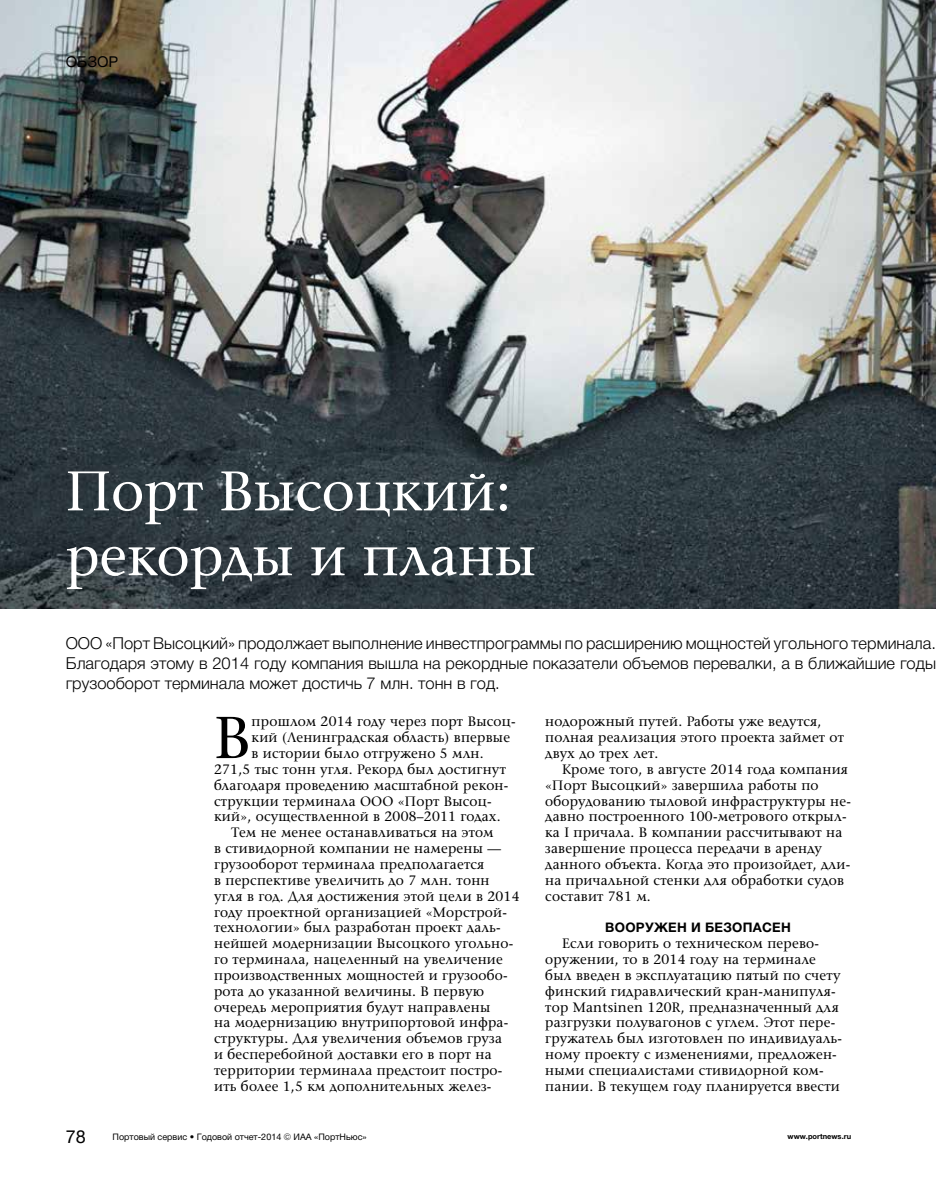
<style>
.page{position:relative;width:936px;height:1191px;background:#fff}
.page>*{position:absolute;margin:0;border:0;box-sizing:border-box;transform-origin:0 0}
.t1{font:57.15px "Sonet Serif";color:#000}
.t2{font:54px/64.8px "Sonet Serif";color:#fff}
.t3{font:18px "Helvetica Neue LTCYR";color:#000}
.t4{font:300 16.5px/19.8px "Helvetica Neue LTCYR";color:#000;text-align:justify}
.t5{font:15px "Helvetica Neue LTCYR";color:#000}
.t6{font:13.2px/15.9px "Sonet Serif";letter-spacing:.02em;color:#000}
.t7{font:700 13.2px "Helvetica Neue LTCYR";letter-spacing:.02em;color:#000}
.t8{font:9px "Helvetica Neue LTCYR";color:#000}
.t9{font:700 7.5px "Helvetica Neue LTCYR";color:#000}
</style>
<div class="page">
<img style="left:0;top:0;width:935px;height:608px">
<p class="t5" style="left:66px;top:53px;width:54px">обзор</p>
<h2 class="t2" style="left:66px;top:459px;width:472px">Порт Высоцкий: рекорды и планы</h2>
<p class="t4" style="left:66px;top:633px;width:871px">ООО «Порт Высоцкий» продолжает выполнение инвестпрограммы по расширению мощностей угольного терминала.<br>Благодаря этому в 2014 году компания вышла на рекордные показатели объемов перевалки, а в ближайшие годы грузооборот терминала может достичь 7 млн. тонн в год.</p>
<h1 class="t1" style="left:214px;top:703px;width:38px">В</h1>
<p class="t6" style="left:251px;top:714px;width:265px">прошлом 2014 году через порт Высоц-</p>
<p class="t6" style="left:251px;top:729px;width:260px">кий (Ленинградская область) впервые</p>
<p class="t6" style="left:251px;top:745px;width:233px">в истории было отгружено 5 млн.</p>
<p class="t6" style="left:214px;top:761px;width:293px">271,5 тыс тонн угля. Рекорд был достигнут</p>
<p class="t6" style="left:214px;top:777px;width:296px">благодаря проведению масштабной рекон-</p>
<p class="t6" style="left:214px;top:793px;width:279px">струкции терминала ООО «Порт Высоц-</p>
<p class="t6" style="left:214px;top:809px;width:288px">кий», осуществленной в 2008–2011 годах.</p>
<p class="t6" style="left:231px;top:824px;width:264px">Тем не менее останавливаться на этом</p>
<p class="t6" style="left:214px;top:840px;width:288px">в стивидорной компании не намерены —</p>
<p class="t6" style="left:214px;top:856px;width:272px">грузооборот терминала предполагается</p>
<p class="t6" style="left:214px;top:872px;width:277px">в перспективе увеличить до 7 млн. тонн</p>
<p class="t6" style="left:214px;top:888px;width:307px">угля в год. Для достижения этой цели в 2014</p>
<p class="t6" style="left:214px;top:904px;width:294px">году проектной организацией «Морстрой-</p>
<p class="t6" style="left:214px;top:920px;width:288px">технологии» был разработан проект даль-</p>
<p class="t6" style="left:214px;top:935px;width:300px">нейшей модернизации Высоцкого угольно-</p>
<p class="t6" style="left:214px;top:951px;width:290px">го терминала, нацеленный на увеличение</p>
<p class="t6" style="left:214px;top:967px;width:295px">производственных мощностей и грузообо-</p>
<p class="t6" style="left:214px;top:983px;width:271px">рота до указанной величины. В первую</p>
<p class="t6" style="left:214px;top:999px;width:277px">очередь мероприятия будут направлены</p>
<p class="t6" style="left:214px;top:1015px;width:295px">на модернизацию внутрипортовой инфра-</p>
<p class="t6" style="left:214px;top:1030px;width:289px">структуры. Для увеличения объемов груза</p>
<p class="t6" style="left:214px;top:1046px;width:279px">и бесперебойной доставки его в порт на</p>
<p class="t6" style="left:214px;top:1062px;width:290px">территории терминала предстоит постро-</p>
<p class="t6" style="left:214px;top:1078px;width:279px">ить более 1,5 км дополнительных желез-</p>
<p class="t6" style="left:545px;top:714px;width:300px">нодорожный путей. Работы уже ведутся, полная реализация этого проекта займет от двух до трех лет.</p>
<p class="t6" style="left:545px;top:761px;width:307px;text-indent:17px">Кроме того, в августе 2014 года компания «Порт Высоцкий» завершила работы по оборудованию тыловой инфраструктуры не&shy;давно построенного 100-метрового открыл&shy;ка I причала. В компании рассчитывают на завершение процесса передачи в аренду данного объекта. Когда это произойдет, дли&shy;на причальной стенки для обработки судов составит 781 м.</p>
<p class="t7" style="left:605px;top:920px;width:187px">Вооружен и безопасен</p>
<p class="t6" style="left:545px;top:935px;width:298px;text-indent:17px">Если говорить о техническом перево&shy;оружении, то в 2014 году на терминале был введен в эксплуатацию пятый по счету финский гидравлический кран-манипуля&shy;тор Mantsinen 120R, предназначенный для разгрузки полувагонов с углем. Этот пере&shy;гружатель был изготовлен по индивидуаль&shy;ному проекту с изменениями, предложен&shy;ными специалистами стивидорной ком&shy;пании. В текущем году планируется ввести</p>
<h3 class="t3" style="left:66px;top:1126px;width:22px">78</h3>
<p class="t8" style="left:112px;top:1131px;width:255px">Портовый сервис • Годовой отчет-2014 © ИАА «ПортНьюс»</p>
<p class="t9" style="left:787px;top:1131px;width:65px">www.portnews.ru</p>
</div>
